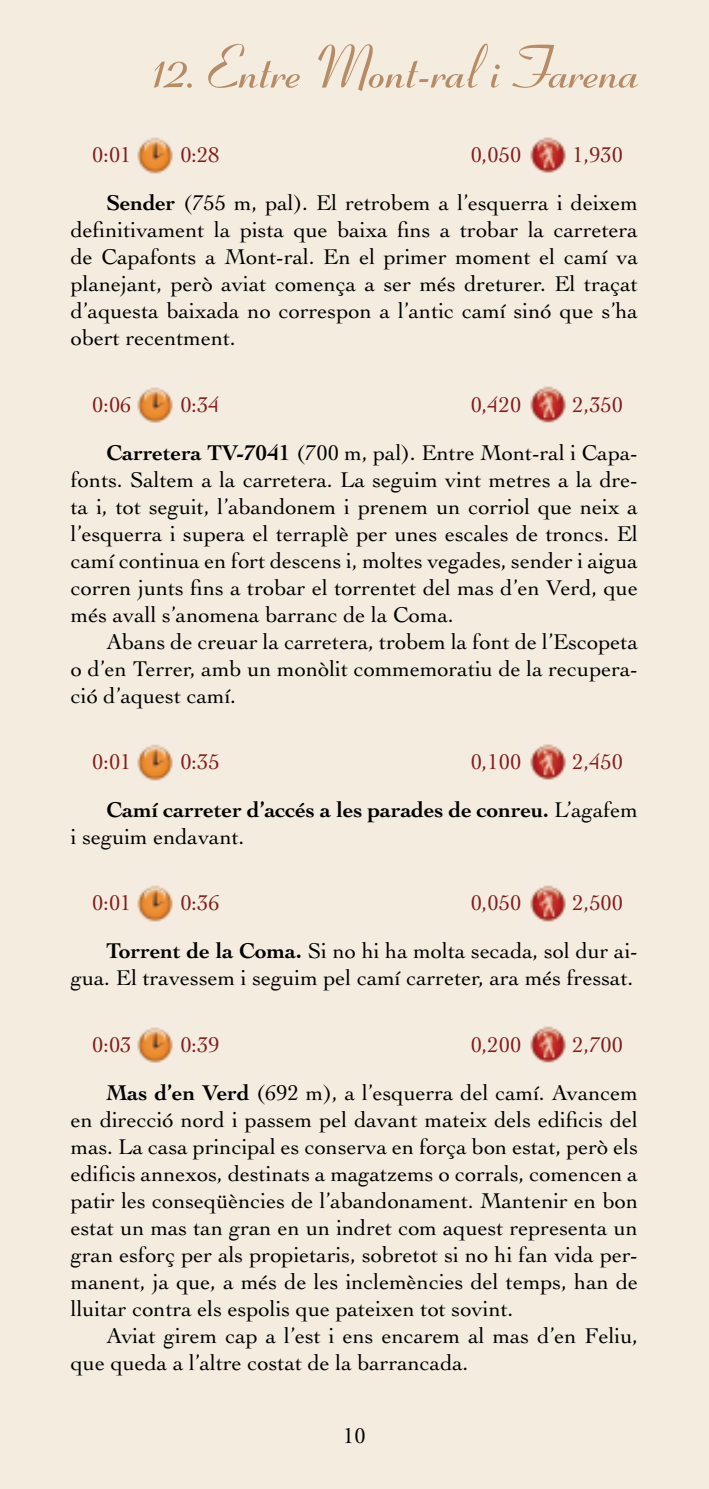
<style>
.page{position:relative;width:709px;height:1489px;background:#fff}
.page>*{position:absolute;margin:0;border:0;box-sizing:border-box;transform-origin:0 0}
.t1{font:700 60px "Coronet";color:#b68c66}
.t2{font:22.5px/27px "Cochin";color:#000}
.t3{font:22.5px "Cochin";color:#841c1e}
.t4{font:700 22.5px/48.2px "Cochin";color:#000}
.s1{color:#841c1e}
.s2{font-weight:700}
.s3{font-weight:400;color:#841c1e}
.s4{font-weight:400}
</style>
<div class="page">
<div style="left:0;top:0;width:708px;height:1488px;background:#f5ece0"></div>
<svg style="left:708px;top:0;width:1px;height:1488px"></svg>
<img style="left:520px;top:128px;width:55px;height:55px">
<img style="left:127px;top:128px;width:56px;height:55px">
<img style="left:520px;top:377px;width:55px;height:55px">
<img style="left:127px;top:377px;width:56px;height:56px">
<img style="left:520px;top:734px;width:55px;height:55px">
<img style="left:127px;top:734px;width:56px;height:56px">
<img style="left:520px;top:875px;width:55px;height:56px">
<img style="left:127px;top:875px;width:56px;height:56px">
<img style="left:520px;top:1016px;width:55px;height:56px">
<img style="left:127px;top:1017px;width:56px;height:55px">
<h1 class="t1" style="left:149px;top:33px;width:490px">12. Entre Mont-ral i Farena</h1>
<p class="t2" style="left:106px;top:131px;width:533px;line-height:48.2px;text-indent:466px"><span class="s1">1,930<br></span><span class="s2">Sender</span> (755 m, pal). El retrobem a l’esquerra i deixem</p>
<p class="t2" style="left:71px;top:217px;width:568px;text-align:justify">definitivament la pista que baixa fins a trobar la carretera de Capafonts a Mont-ral. En el primer moment el camí va planejant, però aviat comença a ser més dreturer. El traçat d’aquesta baixada no correspon a l’antic camí sinó que s’ha obert recentment.</p>
<p class="t3" style="left:92px;top:142px;width:41px">0:01</p>
<p class="t3" style="left:180px;top:142px;width:41px">0:28</p>
<p class="t3" style="left:471px;top:142px;width:52px">0,050</p>
<p class="t3" style="left:92px;top:391px;width:41px">0:06</p>
<p class="t3" style="left:180px;top:391px;width:29px">0:34</p>
<p class="t3" style="left:471px;top:391px;width:52px">0,420</p>
<p class="t2" style="left:106px;top:380px;width:531px;line-height:48.2px;text-indent:466px"><span class="s1">2,350<br></span><span class="s2">Carretera TV-7041</span> (700 m, pal). Entre Mont-ral i Capa-</p>
<p class="t2" style="left:71px;top:466px;width:568px;text-align:justify">fonts. Saltem a la carretera. La seguim vint metres a la dre&shy;ta i, tot seguit, l’abandonem i prenem un corriol que neix a l’esquerra i supera el terraplè per unes escales de troncs. El camí continua en fort descens i, moltes vegades, sender i aigua corren junts fins a trobar el torrentet del mas d’en Verd, que més avall s’anomena barranc de la Coma.</p>
<p class="t2" style="left:71px;top:628px;width:568px;text-align:justify;text-indent:35px">Abans de creuar la carretera, trobem la font de l’Escopeta o d’en Terrer, amb un monòlit commemoratiu de la recupera&shy;ció d’aquest camí.</p>
<p class="t4" style="left:106px;top:737px;width:533px;text-indent:466px"><span class="s3">2,450<br></span>Camí carreter d’accés a les parades de conreu. <span class="s4">L’agafem</span></p>
<p class="t2" style="left:71px;top:823px;width:175px">i seguim endavant.</p>
<p class="t3" style="left:92px;top:749px;width:41px">0:01</p>
<p class="t3" style="left:180px;top:748px;width:29px">0:35</p>
<p class="t3" style="left:470px;top:748px;width:52px">0,100</p>
<p class="t2" style="left:106px;top:878px;width:533px;line-height:48.2px;text-indent:466px"><span class="s1">2,500<br></span><span class="s2">Torrent de la Coma.</span> Si no hi ha molta secada, sol dur ai-</p>
<p class="t2" style="left:71px;top:964px;width:564px">gua. El travessem i seguim pel camí carreter, ara més fressat.</p>
<p class="t3" style="left:92px;top:890px;width:41px">0:01</p>
<p class="t3" style="left:180px;top:890px;width:41px">0:36</p>
<p class="t3" style="left:471px;top:890px;width:52px">0,050</p>
<p class="t2" style="left:106px;top:1020px;width:533px;line-height:48.2px;text-indent:466px"><span class="s1">2,700<br></span><span class="s2">Mas d’en Verd</span> (692 m), a l’esquerra del camí. Avancem</p>
<p class="t2" style="left:71px;top:1105px;width:569px;text-align:justify">en direcció nord i passem pel davant mateix dels edificis del mas. La casa principal es conserva en força bon estat, però els edificis annexos, destinats a magatzems o corrals, comencen a patir les conseqüències de l’abandonament. Mantenir en bon estat un mas tan gran en un indret com aquest representa un gran esforç per als propietaris, sobretot si no hi fan vida per&shy;manent, ja que, a més de les inclemències del temps, han de lluitar contra els espolis que pateixen tot sovint.</p>
<p class="t2" style="left:71px;top:1321px;width:568px;text-indent:35px">Aviat girem cap a l’est i ens encarem al mas d’en Feliu, que queda a l’altre costat de la barrancada.</p>
<p class="t3" style="left:92px;top:1031px;width:40px">0:03</p>
<p class="t3" style="left:180px;top:1031px;width:41px">0:39</p>
<p class="t3" style="left:471px;top:1031px;width:52px">0,200</p>
<p class="t2" style="left:343px;top:1421px;width:24px">10</p>
</div>
